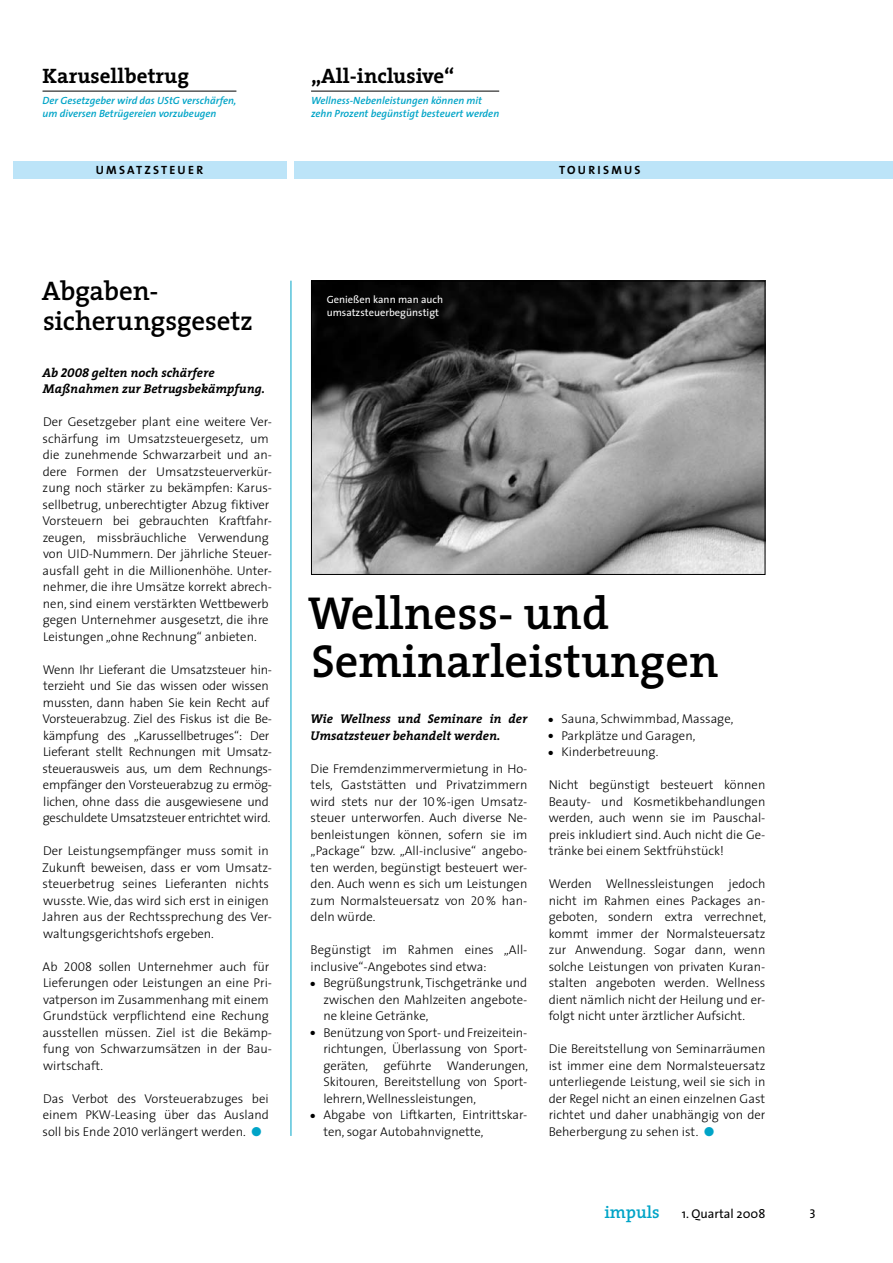
<style>
.page{position:relative;width:893px;height:1263px;background:#fff}
.page>*{position:absolute;margin:0;border:0;box-sizing:border-box;transform-origin:0 0}
.t1{font:600 46.5px/48px "The Serif";color:#000}
.t2{font:600 27px/30px "The Serif";letter-spacing:-.01em;color:#000}
.t3{font:700 21px "The Serif";color:#000}
.t4{font:600 17.25px "The Serif";color:#00a4c7}
.t5{font:300 12.75px/16.5px "The Sans";color:#000}
.t6{font:italic 700 12.75px/16.5px "The Serif";color:#000}
.t7{font:12.75px "The Sans";color:#000}
.t8{font:12.75px "The Sans Caps";color:#000}
.t9{font:12px "The Sans Bold Caps";letter-spacing:.185em;color:#000}
.t10{font:italic 600 10.5px/12.8px "The Sans";color:#00a4c7}
.t11{font:10.5px/12.8px "The Sans";color:#fff}
.s1{font-family:"The Serif Bold Caps";font-weight:400}
.s2{font-family:"The Sans Light Caps";font-weight:400}
.s3{color:#00a4c7}
</style>
<div class="page">
<hr style="left:311px;top:91px;width:188px;height:1px;background:#000">
<div style="left:13px;top:162px;width:273px;height:17px;background:#bce4f8"></div>
<div style="left:294px;top:162px;width:599px;height:17px;background:#bce4f8"></div>
<hr style="left:43px;top:91px;width:193px;height:1px;background:#000">
<hr style="left:291px;top:281px;width:1px;height:855px;background:#00a4c7">
<img style="left:313px;top:283px;width:450px;height:290px">
<div style="left:311px;top:281px;width:454px;height:294px;border:1px solid #000"></div>
<h3 class="t3" style="left:43px;top:59px;width:148px">Karusellbetrug</h3>
<p class="t10" style="left:43px;top:94px;width:195px">Der Gesetzgeber wird das UStG verschärfen, um diversen Betrügereien vorzubeugen</p>
<h3 class="t3" style="left:311px;top:59px;width:145px">„All-inclusive“</h3>
<p class="t10" style="left:311px;top:94px;width:190px">Wellness-Nebenleistungen können mit zehn Prozent begünstigt besteuert werden</p>
<p class="t9" style="left:96px;top:160px;width:109px">UMS ATZS TEU ER</p>
<p class="t9" style="left:559px;top:160px;width:74px">T OU RIS MUS</p>
<h2 class="t2" style="left:42px;top:275px;width:213px">Abgaben&shy;sicherungsgesetz</h2>
<p class="t6" style="left:42px;top:364px;width:224px">Ab <span class="s1">2008</span> gelten noch schärfere<br>Maßnahmen zur Betrugsbekämpfung.</p>
<p class="t5" style="left:43px;top:413px;width:231px">Der Gesetzgeber plant eine weitere Ver&shy;schärfung im Umsatzsteuergesetz, um die zunehmende Schwarzarbeit und an&shy;dere Formen der Umsatzsteuerverkür&shy;zung noch stärker zu bekämpfen: Karus&shy;sellbetrug, unberechtigter Abzug fiktiver Vorsteuern bei gebrauchten Kraftfahr&shy;zeugen, missbräuchliche Verwendung von UID-Nummern. Der jährliche Steuer&shy;ausfall geht in die Millionenhöhe. Unter&shy;nehmer, die ihre Umsätze korrekt abrech&shy;nen, sind einem verstärkten Wettbewerb gegen Unternehmer ausgesetzt, die ihre Leistungen „ohne Rechnung“ anbieten.</p>
<p class="t5" style="left:43px;top:661px;width:231px">Wenn Ihr Lieferant die Umsatzsteuer hin&shy;terzieht und Sie das wissen oder wissen mussten, dann haben Sie kein Recht auf Vorsteuerabzug. Ziel des Fiskus ist die Be&shy;kämpfung des „Karussellbetruges“: Der Lieferant stellt Rechnungen mit Umsatz&shy;steuerausweis aus, um dem Rechnungs&shy;empfänger den Vorsteuerabzug zu ermög&shy;lichen, ohne dass die ausgewiesene und geschuldete Umsatzsteuer entrichtet wird.</p>
<p class="t5" style="left:42px;top:842px;width:231px">Der Leistungsempfänger muss somit in Zukunft beweisen, dass er vom Umsatz&shy;steuerbetrug seines Lieferanten nichts wusste. Wie, das wird sich erst in einigen Jahren aus der Rechtssprechung des Ver&shy;waltungsgerichtshofs ergeben.</p>
<p class="t5" style="left:43px;top:958px;width:231px">Ab <span class="s2">2008</span> sollen Unternehmer auch für Lieferungen oder Leistungen an eine Pri&shy;vatperson im Zusammenhang mit einem Grundstück verpflichtend eine Rechung ausstellen müssen. Ziel ist die Bekämp&shy;fung von Schwarzumsätzen in der Bau&shy;wirtschaft.</p>
<p class="t5" style="left:43px;top:1090px;width:228px;text-align:justify">Das Verbot des Vorsteuerabzuges bei einem PKW-Leasing über das Ausland soll bis Ende <span class="s2">2010</span> verlängert werden. <span class="s3">●</span></p>
<p class="t11" style="left:327px;top:293px;width:118px">Genießen kann man auch umsatzsteuerbegünstigt</p>
<h1 class="t1" style="left:308px;top:588px;width:412px">Wellness- und<br>Seminarleistungen</h1>
<p class="t6" style="left:311px;top:710px;width:218px">Wie Wellness und Seminare in der<br>Umsatzsteuer behandelt werden.</p>
<p class="t5" style="left:311px;top:760px;width:218px;text-align:justify">Die Fremdenzimmervermietung in Ho&shy;tels, Gaststätten und Privatzimmern wird stets nur der <span class="s2">10</span>%-igen Umsatz&shy;steuer unterworfen. Auch diverse Ne&shy;benleistungen können, sofern sie im „Package“ bzw. „All-inclusive“ angebo&shy;ten werden, begünstigt besteuert wer&shy;den. Auch wenn es sich um Leistungen zum Normalsteuersatz von <span class="s2">20</span>% han&shy;deln würde.</p>
<p class="t5" style="left:311px;top:941px;width:218px">Begünstigt im Rahmen eines „All&shy;inclusive“-Angebotes sind etwa:</p>
<p class="t5" style="left:323px;top:974px;width:206px;text-align:justify;text-indent:-13px">● Begrüßungstrunk, Tischgetränke und zwischen den Mahlzeiten angebote&shy;ne kleine Getränke,</p>
<p class="t5" style="left:323px;top:1024px;width:206px;text-indent:-13px">● Benützung von Sport- und Freizeitein&shy;richtungen, Überlassung von Sport&shy;geräten, geführte Wanderungen, Skitouren, Bereitstellung von Sport&shy;lehrern, Wellnessleistungen,</p>
<p class="t5" style="left:323px;top:1106px;width:205px;text-indent:-13px">● Abgabe von Liftkarten, Eintrittskar&shy;ten, sogar Autobahnvignette,</p>
<p class="t5" style="left:549px;top:710px;width:186px">● Sauna, Schwimmbad, Massage,</p>
<p class="t5" style="left:549px;top:727px;width:148px">● Parkplätze und Garagen,</p>
<p class="t5" style="left:549px;top:743px;width:111px">● Kinderbetreuung.</p>
<p class="t5" style="left:549px;top:776px;width:218px;text-align:justify">Nicht begünstigt besteuert können Beauty- und Kosmetikbehandlungen werden, auch wenn sie im Pauschal&shy;preis inkludiert sind. Auch nicht die Ge&shy;tränke bei einem Sektfrühstück!</p>
<p class="t5" style="left:549px;top:875px;width:219px;text-align:justify">Werden Wellnessleistungen jedoch nicht im Rahmen eines Packages an&shy;geboten, sondern extra verrechnet, kommt immer der Normalsteuersatz zur Anwendung. Sogar dann, wenn solche Leistungen von privaten Kuran&shy;stalten angeboten werden. Wellness dient nämlich nicht der Heilung und er&shy;folgt nicht unter ärztlicher Aufsicht.</p>
<p class="t5" style="left:549px;top:1040px;width:218px;text-align:justify">Die Bereitstellung von Seminarräumen ist immer eine dem Normalsteuersatz unterliegende Leistung, weil sie sich in der Regel nicht an einen einzelnen Gast richtet und daher unabhängig von der Beherbergung zu sehen ist. <span class="s3">●</span></p>
<h3 class="t4" style="left:604px;top:1198px;width:57px">impuls</h3>
<p class="t8" style="left:809px;top:1203px;width:8px">3</p>
<p class="t7" style="left:682px;top:1203px;width:85px">1. Quartal 2008</p>
</div>
